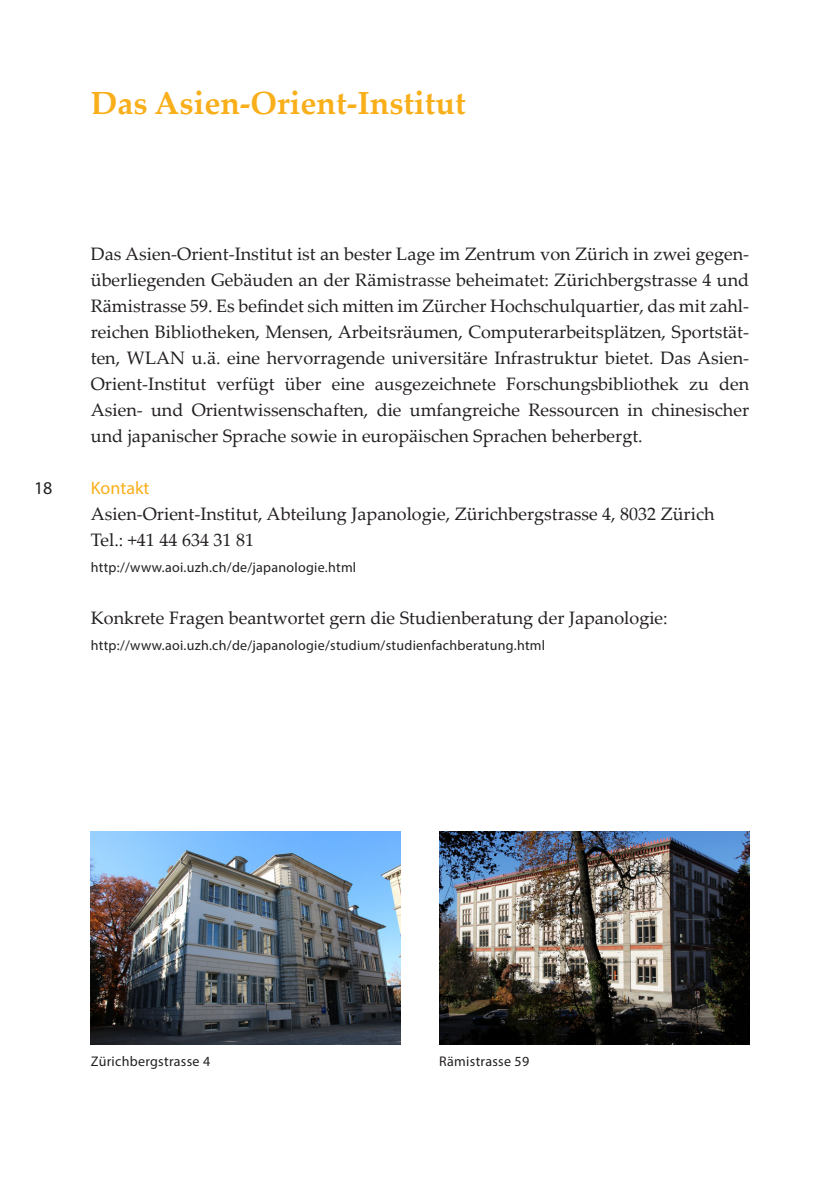
<style>
.page{position:relative;width:840px;height:1191px;background:#fff}
.page>*{position:absolute;margin:0;border:0;box-sizing:border-box;transform-origin:0 0}
.Titel{font:700 32px "Palatino Linotype";color:#f9af1a}
.Lauftext{font:18px/26px "Palatino Linotype";color:#231f20;text-align:justify}
.Zwischentitel_2{font:18px "Myriad Pro";color:#f9af1a}
.t1{font:18px "Myriad Pro";color:#231f20}
.Legende_Impressum{font:14px "Myriad Pro";letter-spacing:.02em;color:#231f20}
</style>
<div class="page">
<img style="left:91px;top:832px;width:309px;height:212px">
<img style="left:439px;top:832px;width:309px;height:212px">
<p class="Titel" style="left:91px;top:81px;width:376px">Das Asien-Orient-Institut</p>
<p class="t1" style="left:34px;top:477px;width:20px">18</p>
<p class="Lauftext" style="left:91px;top:240px;width:659px">Das Asien-Orient-Institut ist an bester Lage im Zentrum von Zürich in zwei gegen&shy;überliegenden Gebäuden an der Rämistrasse beheimatet: Zürichbergstrasse 4 und Rämistrasse 59. Es befindet sich mitten im Zürcher Hochschulquartier, das mit zahl&shy;reichen Bibliotheken, Mensen, Arbeitsräumen, Computerarbeitsplätzen, Sportstät&shy;ten, WLAN u.ä. eine hervorragende universitäre Infrastruktur bietet. Das Asien-Orient-Institut verfügt über eine ausgezeichnete Forschungsbibliothek zu den Asien- und Orientwissenschaften, die umfangreiche Ressourcen in chinesischer und japanischer Sprache sowie in europäischen Sprachen beherbergt.</p>
<p class="Zwischentitel_2" style="left:91px;top:477px;width:60px">Kontakt</p>
<p class="Lauftext" style="left:91px;top:500px;width:625px">Asien-Orient-Institut, Abteilung Japanologie, Zürichbergstrasse 4, 8032 Zürich</p>
<p class="Lauftext" style="left:91px;top:526px;width:165px">Tel.: +41 44 634 31 81</p>
<p class="Legende_Impressum" style="left:91px;top:558px;width:267px">http://www.aoi.uzh.ch/de/japanologie.html</p>
<p class="Lauftext" style="left:91px;top:604px;width:578px">Konkrete Fragen beantwortet gern die Studienberatung der Japanologie:</p>
<p class="Legende_Impressum" style="left:91px;top:636px;width:455px">http://www.aoi.uzh.ch/de/japanologie/studium/studienfachberatung.html</p>
<p class="Legende_Impressum" style="left:91px;top:1053px;width:121px">Zürichbergstrasse 4</p>
<p class="Legende_Impressum" style="left:439px;top:1053px;width:91px">Rämistrasse 59</p>
</div>
